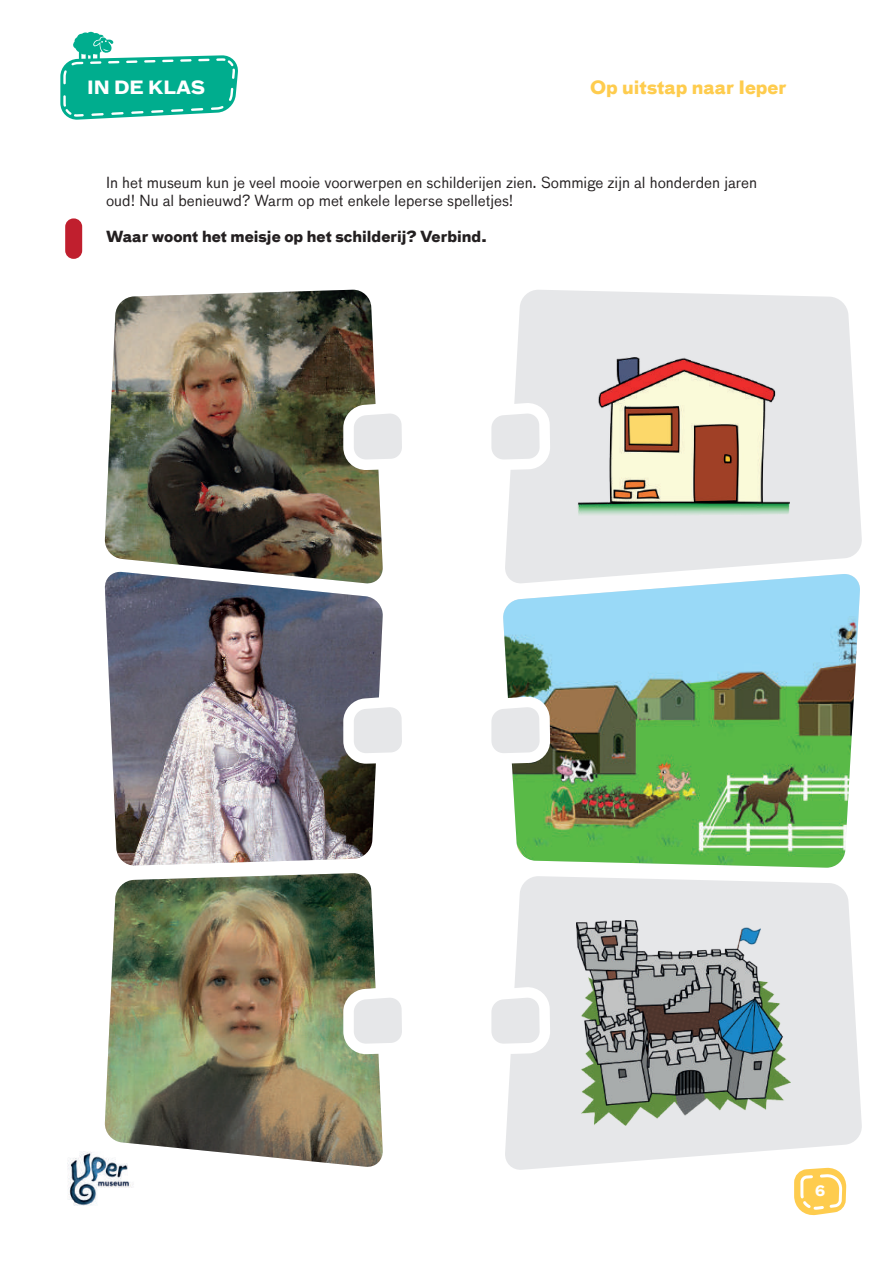
<style>
.page{position:relative;width:893px;height:1263px;background:#fff}
.page>*{position:absolute;margin:0;border:0;box-sizing:border-box;transform-origin:0 0}
.t1{font:700 18px "Bau";color:#fecc4e}
.t2{font:700 17.85px "Bau";color:#fff}
.t3{font:15px/18px "Bau";color:#231f20}
.t4{font:700 15px "Bau";color:#231f20}
.t5{font:700 15px "Bau";color:#fff}
</style>
<div class="page">
<svg style="left:794px;top:1170px;width:53px;height:46px"></svg>
<img style="left:67px;top:1151px;width:66px;height:55px">
<svg style="left:60px;top:31px;width:178px;height:86px"></svg>
<div style="left:65px;top:218px;width:17px;height:41px;background:#c01f2e;border-radius:8px"></div>
<img style="left:104px;top:290px;width:279px;height:281px">
<svg style="left:505px;top:290px;width:357px;height:283px;fill:#e6e7e9"></svg>
<img style="left:577px;top:357px;width:213px;height:159px">
<svg style="left:505px;top:876px;width:357px;height:294px;fill:#e6e7e9"></svg>
<img style="left:576px;top:920px;width:214px;height:205px">
<img style="left:503px;top:574px;width:357px;height:294px">
<img style="left:104px;top:873px;width:279px;height:295px">
<img style="left:104px;top:572px;width:279px;height:294px">
<svg style="left:491px;top:400px;width:64px;height:75px"></svg>
<svg style="left:338px;top:400px;width:64px;height:75px"></svg>
<svg style="left:491px;top:694px;width:64px;height:74px"></svg>
<svg style="left:338px;top:694px;width:64px;height:74px"></svg>
<svg style="left:491px;top:984px;width:64px;height:75px"></svg>
<svg style="left:338px;top:984px;width:64px;height:75px"></svg>
<p class="t2" style="left:87px;top:75px;width:120px">IN DE KLAS</p>
<p class="t1" style="left:590px;top:75px;width:198px">Op uitstap naar Ieper</p>
<p class="t3" style="left:106px;top:173px;width:652px">In het museum kun je veel mooie voorwerpen en schilderijen zien. Sommige zijn al honderden jaren oud! Nu al benieuwd? Warm op met enkele Ieperse spelletjes!</p>
<p class="t4" style="left:106px;top:226px;width:383px">Waar woont het meisje op het schilderij? Verbind.</p>
<p class="t5" style="left:815px;top:1180px;width:12px">6</p>
</div>
